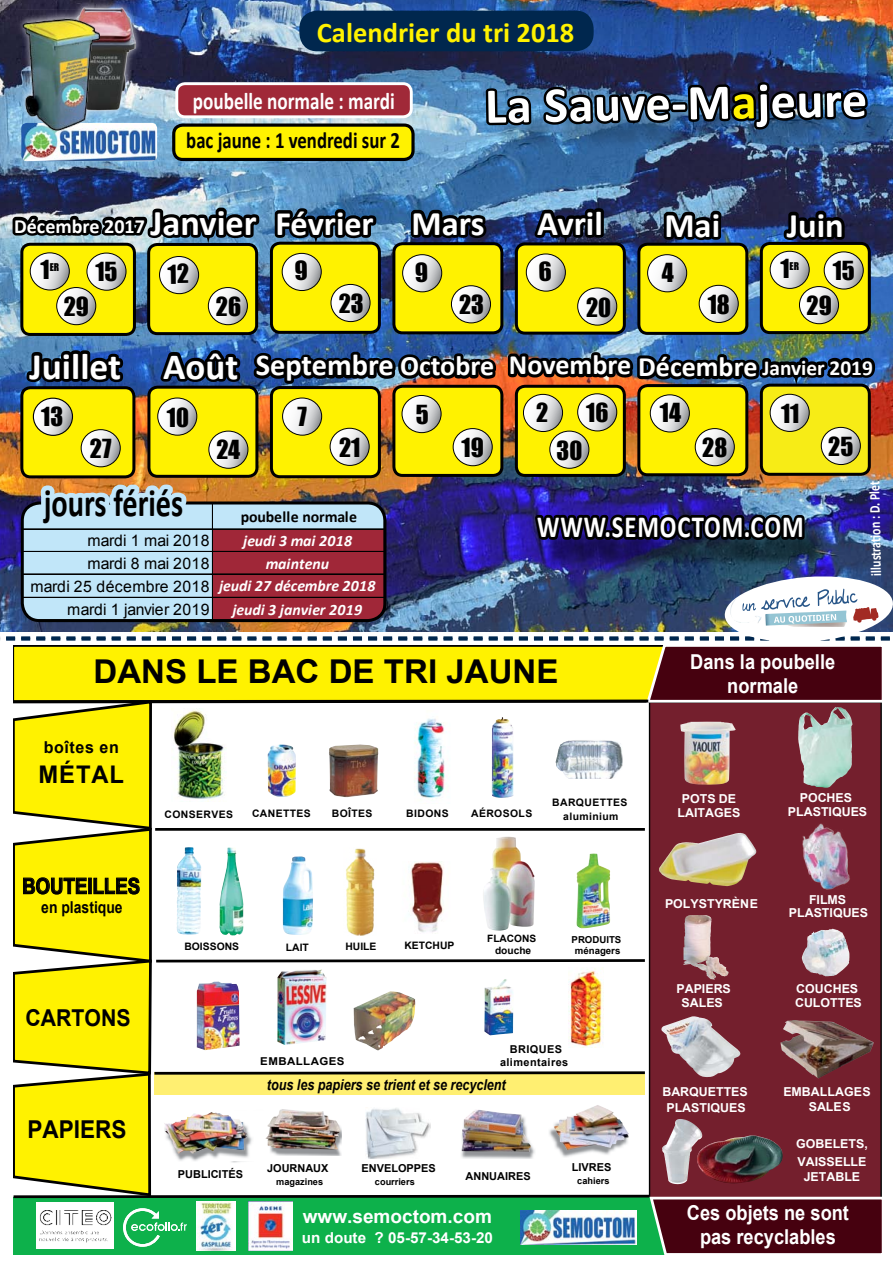
<style>
.page{position:relative;width:893px;height:1263px;background:#fff}
.page>*{position:absolute;margin:0;border:0;box-sizing:border-box;transform-origin:0 0}
.t1{font:700 50.4px "Calibri";color:#fff}
.t2{font:700 39px "Calibri";color:#000;scale:.78 1}
.t3{font:700 37.35px "Calibri";color:#fff}
.t4{font:700 37.05px "Calibri";color:#fff}
.t5{font:700 36.3px "Calibri";color:#fff}
.t6{font:700 34.5px "Calibri";color:#fff}
.t7{font:700 34.2px "Calibri";color:#fff}
.t8{font:700 32.85px "Arial";color:#000}
.t9{font:700 30.9px "Calibri";letter-spacing:.04em;color:#fff;scale:.8 1}
.t10{font:700 30.3px "Calibri";color:#fff}
.t11{font:700 28.5px "Calibri";color:#fff200}
.t12{font:700 28.05px "Calibri";color:#fff}
.t13{font:700 24.6px "Arial";color:#000;scale:.92 1}
.t14{font:700 24.3px "Arial";letter-spacing:.035em;color:#000}
.t15{font:24.15px "Impact";color:#000}
.t16{font:700 24px "Calibri";color:#fff;scale:.8 1}
.t17{font:700 23.4px "Calibri";color:#000;scale:.8 1}
.t18{font:700 23.25px "Arial";color:#000;scale:.92 1}
.t19{font:700 21.9px "Arial";color:#000;scale:.85 1}
.t20{font:700 21.3px "Calibri";color:#fff}
.t21{font:700 20.55px/24.6px "Arial";color:#fff;text-align:center;scale:.89 1}
.t22{font:700 20.1px "Calibri";color:#fff}
.t23{font:700 18.9px "Arial";color:#fff}
.t24{font:700 16.35px "Arial";color:#000;scale:.85 1}
.t25{font:700 16.35px "Arial";letter-spacing:.035em;color:#000}
.t26{font:15.9px/22.5px "Arial";letter-spacing:.015em;color:#000}
.t27{font:italic 700 15.9px "Calibri";color:#fff}
.t28{font:700 15.9px "Calibri";letter-spacing:-.01em;color:#000}
.t29{font:700 15.15px "Arial";color:#fff}
.t30{font:italic 700 15px "Arial";color:#000;scale:.84 1}
.t31{font:300 15px "Calibri";color:#fff;scale:.8 1}
.t32{font:700 15px "Calibri";color:#fff;scale:.8 1}
.t33{font:700 12.3px/13.6px "Arial";color:#fff;text-align:center}
.t34{font:700 10.95px "Arial";color:#000}
.t35{font:700 10.8px "Arial";letter-spacing:.035em;color:#000}
.t36{font:700 10.8px "Arial";letter-spacing:.035em;color:#000;scale:1.06 1}
.t37{font:700 10.35px/13.8px "Arial";letter-spacing:.035em;color:#000;text-align:center}
.t38{font:700 10.2px "Arial";color:#000}
.t39{font:700 10.05px/12.1px "Arial";color:#000;text-align:center}
.t40{font:9.9px "Impact";color:#000}
.t41{font:700 9.6px/11.1px "Arial";color:#000;text-align:center}
.t42{font:700 9.15px "Arial";color:#000}
.s1{color:#fff200}
.s2{font-size:28.05px}
.s3{font-family:"Calibri";font-weight:700;font-style:italic;color:#fff}
</style>
<div class="page">
<img style="left:0;top:0;width:893px;height:1254px">
<h3 class="t11" style="left:317px;top:14px;width:259px">Calendrier du tri 2018</h3>
<h3 class="t16" style="left:193px;top:86px;width:254px">poubelle normale : mardi</h3>
<h3 class="t17" style="left:186px;top:125px;width:268px">bac jaune : 1 vendredi sur 2</h3>
<h1 class="t1" style="left:484px;top:74px;width:384px;rotate:-1deg">La Sauve-M<span class="s1">a</span>jeure</h1>
<h3 class="t5" style="left:151px;top:199px;width:108px">Janvier</h3>
<h3 class="t6" style="left:664px;top:203px;width:57px">Mai</h3>
<h3 class="t6" style="left:537px;top:201px;width:67px">Avril</h3>
<h3 class="t22" style="left:14px;top:213px;width:132px">Décembre 2017</h3>
<h3 class="t7" style="left:275px;top:202px;width:100px">Février</h3>
<h3 class="t6" style="left:787px;top:203px;width:59px">Juin</h3>
<h3 class="t6" style="left:411px;top:201px;width:74px">Mars</h3>
<h3 class="t15" style="left:40px;top:251px;width:11px">1</h3>
<p class="t40" style="left:50px;top:260px;width:11px">ER</p>
<h3 class="t15" style="left:95px;top:253px;width:24px">15</h3>
<h3 class="t15" style="left:662px;top:254px;width:14px">4</h3>
<h3 class="t15" style="left:780px;top:249px;width:11px">1</h3>
<p class="t40" style="left:790px;top:258px;width:11px">ER</p>
<h3 class="t15" style="left:833px;top:252px;width:24px">15</h3>
<h3 class="t15" style="left:64px;top:288px;width:27px">29</h3>
<h3 class="t15" style="left:216px;top:287px;width:27px">26</h3>
<h3 class="t15" style="left:339px;top:284px;width:26px">23</h3>
<h3 class="t15" style="left:708px;top:286px;width:24px">18</h3>
<h3 class="t15" style="left:459px;top:286px;width:26px">23</h3>
<h3 class="t15" style="left:586px;top:289px;width:27px">20</h3>
<h3 class="t15" style="left:806px;top:287px;width:27px">29</h3>
<h3 class="t4" style="left:163px;top:343px;width:77px">Août</h3>
<h3 class="t3" style="left:29px;top:342px;width:93px">Juillet</h3>
<h3 class="t20" style="left:638px;top:354px;width:236px"><span class="s2">Décembre</span> Janvier 2019</h3>
<h3 class="t10" style="left:256px;top:346px;width:240px">Septembre <span class="s2">Octobre</span></h3>
<h3 class="t12" style="left:509px;top:347px;width:124px">Novembre</h3>
<h3 class="t15" style="left:41px;top:398px;width:23px">13</h3>
<h3 class="t15" style="left:167px;top:399px;width:24px">10</h3>
<h3 class="t15" style="left:297px;top:398px;width:11px">7</h3>
<h3 class="t15" style="left:90px;top:430px;width:23px">27</h3>
<h3 class="t15" style="left:217px;top:431px;width:25px">24</h3>
<h3 class="t15" style="left:339px;top:428px;width:23px">21</h3>
<h2 class="t2" style="left:44px;top:478px;width:180px">jours fériés</h2>
<p class="t28" style="left:241px;top:507px;width:118px">poubelle normale</p>
<p class="t26" style="left:87px;top:530px;width:124px">mardi 1 mai 2018</p>
<p class="t27" style="left:243px;top:531px;width:110px">jeudi 3 mai 2018</p>
<p class="t26" style="left:87px;top:552px;width:124px">mardi 8 mai 2018</p>
<p class="t27" style="left:266px;top:553px;width:65px">maintenu</p>
<p class="t26" style="left:67px;top:576px;width:310px;text-indent:-37px">mardi 25 décembre 2018 <span class="s3">jeudi 27 décembre 2018 </span>mardi 1 janvier 2019</p>
<p class="t27" style="left:232px;top:599px;width:131px">jeudi 3 janvier 2019</p>
<h3 class="t15" style="left:416px;top:396px;width:14px">5</h3>
<h3 class="t15" style="left:462px;top:428px;width:24px">19</h3>
<h3 class="t15" style="left:536px;top:393px;width:14px">2</h3>
<h3 class="t15" style="left:586px;top:393px;width:24px">16</h3>
<h3 class="t15" style="left:557px;top:431px;width:27px">30</h3>
<h3 class="t15" style="left:660px;top:394px;width:23px">14</h3>
<h3 class="t15" style="left:702px;top:428px;width:27px">28</h3>
<h3 class="t15" style="left:781px;top:395px;width:20px">11</h3>
<h3 class="t9" style="left:537px;top:507px;width:334px">www.semoctom.com</h3>
<h3 class="t15" style="left:828px;top:427px;width:27px">25</h3>
<p class="t31" style="left:862px;top:565px;width:137px;rotate:-90deg">illustration : CarabÂt.fr</p>
<p class="t32" style="left:866px;top:576px;width:121px;rotate:-91deg">illustrati on : D. Plet</p>
<h3 class="t8" style="left:93px;top:650px;width:467px">DANS LE BAC DE TRI JAUNE</h3>
<h3 class="t21" style="left:690px;top:650px;width:164px">Dans la poubelle normale</h3>
<h3 class="t25" style="left:44px;top:737px;width:77px">boîtes en</h3>
<h3 class="t14" style="left:39px;top:758px;width:87px">MÉTAL</h3>
<h3 class="t19" style="left:22px;top:871px;width:140px">BOUTEILLES</h3>
<h3 class="t24" style="left:41px;top:897px;width:97px">en plastique</h3>
<h3 class="t18" style="left:25px;top:1002px;width:116px">CARTONS</h3>
<h3 class="t13" style="left:27px;top:1113px;width:109px">PAPIERS</h3>
<p class="t37" style="left:165px;top:807px;width:70px">CONSERVES</p>
<p class="t37" style="left:252px;top:807px;width:60px">CANETTES</p>
<p class="t37" style="left:332px;top:807px;width:42px">BOÎTES</p>
<p class="t37" style="left:406px;top:807px;width:44px">BIDONS</p>
<p class="t37" style="left:471px;top:807px;width:63px">AÉROSOLS</p>
<p class="t37" style="left:552px;top:796px;width:77px">BARQUETTES aluminium</p>
<p class="t38" style="left:184px;top:939px;width:56px">BOISSONS</p>
<p class="t38" style="left:286px;top:940px;width:24px">LAIT</p>
<p class="t38" style="left:345px;top:940px;width:33px">HUILE</p>
<p class="t38" style="left:404px;top:939px;width:52px">KETCHUP</p>
<p class="t39" style="left:487px;top:933px;width:51px">FLACONS douche</p>
<p class="t41" style="left:572px;top:934px;width:51px">PRODUITS ménagers</p>
<p class="t35" style="left:510px;top:1042px;width:54px">BRIQUES</p>
<p class="t36" style="left:260px;top:1053px;width:81px">EMBALLAGES</p>
<p class="t35" style="left:500px;top:1055px;width:70px">alimentaires</p>
<p class="t30" style="left:267px;top:1074px;width:286px">tous les papiers se trient et se recyclent</p>
<p class="t33" style="left:678px;top:792px;width:64px">POTS DE<br>LAITAGES</p>
<p class="t33" style="left:788px;top:792px;width:81px">POCHES<br>PLASTIQUES</p>
<p class="t33" style="left:665px;top:897px;width:94px">POLYSTYRÈNE</p>
<p class="t33" style="left:789px;top:893px;width:81px">FILMS<br>PLASTIQUES</p>
<p class="t33" style="left:676px;top:982px;width:56px">PAPIERS<br>SALES</p>
<p class="t33" style="left:795px;top:982px;width:68px;text-align:left">COUCHES<br>CULOTTES</p>
<p class="t33" style="left:662px;top:1084px;width:87px;line-height:15.6px">BARQUETTES<br>PLASTIQUES</p>
<p class="t33" style="left:783px;top:1085px;width:89px;line-height:15px">EMBALLAGES<br>SALES</p>
<p class="t33" style="left:796px;top:1135px;width:73px;line-height:17.7px;text-align:left">GOBELETS,<br>VAISSELLE</p>
<p class="t33" style="left:804px;top:1170px;width:58px">JETABLE</p>
<p class="t34" style="left:572px;top:1160px;width:41px">LIVRES</p>
<p class="t42" style="left:577px;top:1175px;width:34px">cahiers</p>
<p class="t34" style="left:267px;top:1160px;width:63px">JOURNAUX</p>
<p class="t42" style="left:276px;top:1176px;width:49px">magazines</p>
<p class="t34" style="left:362px;top:1160px;width:76px">ENVELOPPES</p>
<h3 class="t23" style="left:303px;top:1203px;width:191px">www.semoctom.com</h3>
<h3 class="t21" style="left:687px;top:1200px;width:184px">Ces objets ne sont pas recyclables</h3>
<p class="t34" style="left:178px;top:1166px;width:67px">PUBLICITÉS</p>
<p class="t34" style="left:466px;top:1168px;width:67px">ANNUAIRES</p>
<p class="t42" style="left:375px;top:1176px;width:41px">courriers</p>
<p class="t29" style="left:302px;top:1227px;width:193px">un doute ? 05-57-34-53-20</p>
</div>
